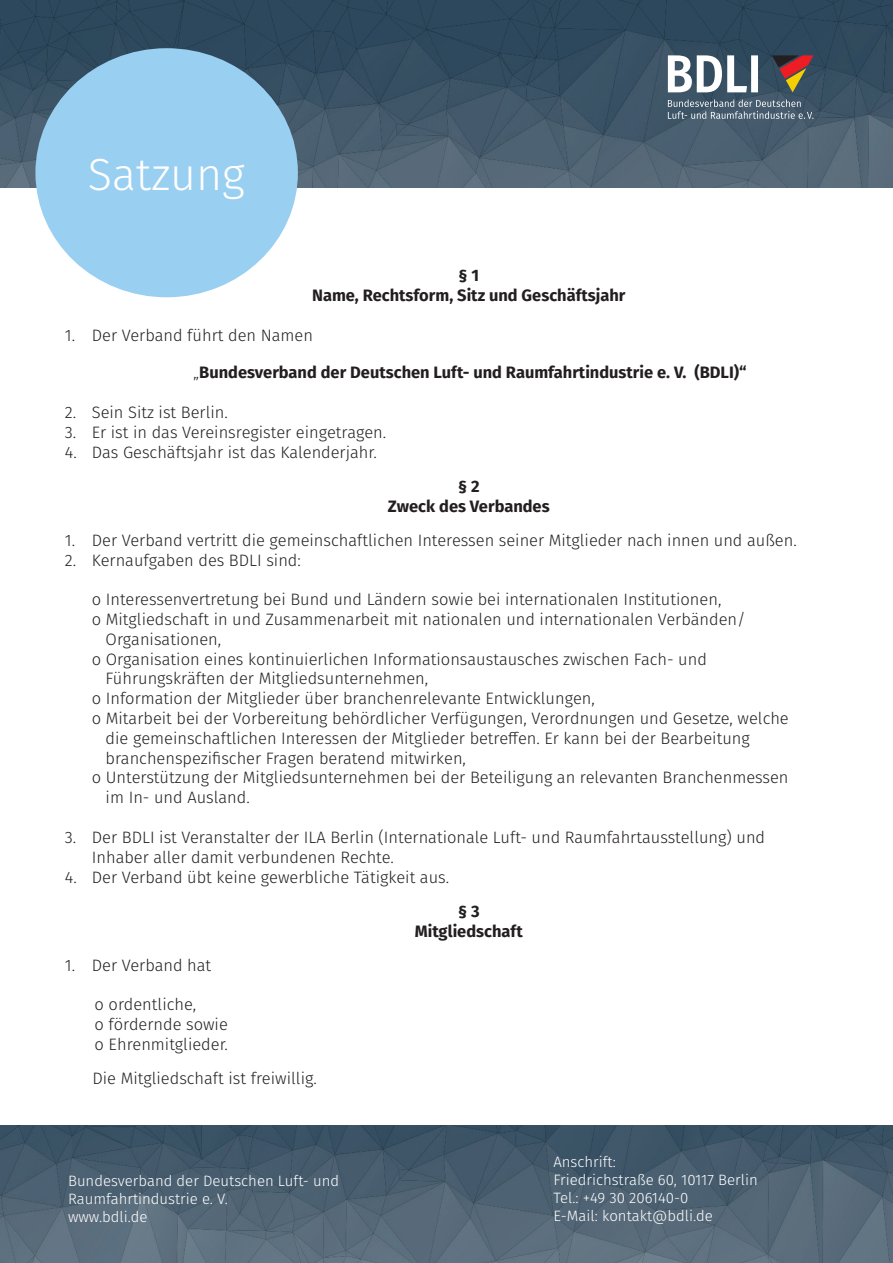
<style>
.page{position:relative;width:893px;height:1263px;background:#fff}
.page>*{position:absolute;margin:0;border:0;box-sizing:border-box;transform-origin:0 0}
.t1{font:300 45px "Fira Sans";color:#fff}
.t2{font:300 16.5px/19.8px "Fira Sans";color:#231f20}
.t3{font:700 16.5px/19.8px "Fira Sans";color:#231f20;text-align:center}
.t4{font:300 15px/18px "Fira Sans";color:#fff}
.s1{font-weight:300}
</style>
<div class="page">
<img style="left:0;top:1125px;width:893px;height:138px">
<img style="left:0;top:0;width:893px;height:187px">
<svg style="left:668px;top:55px;width:90px;height:37px"></svg>
<svg style="left:772px;top:55px;width:41px;height:37px;background:#724b40"></svg>
<svg style="left:668px;top:99px;width:145px;height:20px;background:#627583"></svg>
<div style="left:35px;top:48px;width:263px;height:250px;background:#99cff0;border-radius:50%"></div>
<h1 class="t1" style="left:88px;top:142px;width:159px">Satzung</h1>
<p class="t3" style="left:312px;top:264px;width:315px">§ 1<br>Name, Rechtsform, Sitz und Geschäftsjahr</p>
<p class="t2" style="left:65px;top:325px;width:250px">1. Der Verband führt den Namen</p>
<p class="t3" style="left:193px;top:362px;width:555px"><span class="s1">„</span>Bundesverband der Deutschen Luft- und Raumfahrtindustrie e. V. (BDLI)“</p>
<p class="t2" style="left:65px;top:402px;width:165px">2. Sein Sitz ist Berlin.</p>
<p class="t2" style="left:65px;top:422px;width:323px">3. Er ist in das Vereinsregister eingetragen.</p>
<p class="t2" style="left:65px;top:442px;width:313px">4. Das Geschäftsjahr ist das Kalenderjahr.</p>
<p class="t3" style="left:388px;top:475px;width:163px">§ 2<br>Zweck des Verbandes</p>
<p class="t2" style="left:65px;top:530px;width:733px">1. Der Verband vertritt die gemeinschaftlichen Interessen seiner Mitglieder nach innen und außen.</p>
<p class="t2" style="left:65px;top:550px;width:238px">2. Kernaufgaben des BDLI sind:</p>
<p class="t2" style="left:92px;top:589px;width:631px">o Interessenvertretung bei Bund und Ländern sowie bei internationalen Institutionen,</p>
<p class="t2" style="left:92px;top:609px;width:655px">o Mitgliedschaft in und Zusammenarbeit mit nationalen und internationalen Verbänden/</p>
<p class="t2" style="left:106px;top:629px;width:117px">Organisationen,</p>
<p class="t2" style="left:92px;top:649px;width:617px">o Organisation eines kontinuierlichen Informationsaustausches zwischen Fach- und</p>
<p class="t2" style="left:106px;top:669px;width:324px">Führungskräften der Mitgliedsunternehmen,</p>
<p class="t2" style="left:92px;top:688px;width:505px">o Information der Mitglieder über branchenrelevante Entwicklungen,</p>
<p class="t2" style="left:92px;top:708px;width:698px">o Mitarbeit bei der Vorbereitung behördlicher Verfügungen, Verordnungen und Gesetze, welche</p>
<p class="t2" style="left:106px;top:728px;width:646px">die gemeinschaftlichen Interessen der Mitglieder betreffen. Er kann bei der Bearbeitung</p>
<p class="t2" style="left:106px;top:748px;width:362px">branchenspezifischer Fragen beratend mitwirken,</p>
<p class="t2" style="left:92px;top:768px;width:698px">o Unterstützung der Mitgliedsunternehmen bei der Beteiligung an relevanten Branchenmessen</p>
<p class="t2" style="left:106px;top:787px;width:146px">im In- und Ausland.</p>
<p class="t2" style="left:92px;top:827px;width:675px;text-indent:-27px">3. Der BDLI ist Veranstalter der ILA Berlin (Internationale Luft- und Raumfahrtausstellung) und<br>Inhaber aller damit verbundenen Rechte.</p>
<p class="t2" style="left:65px;top:867px;width:386px">4. Der Verband übt keine gewerbliche Tätigkeit aus.</p>
<p class="t3" style="left:415px;top:900px;width:109px">§ 3<br>Mitgliedschaft</p>
<p class="t2" style="left:65px;top:955px;width:148px">1. Der Verband hat</p>
<p class="t2" style="left:95px;top:994px;width:135px">o ordentliche,<br>o fördernde sowie o Ehrenmitglieder.</p>
<p class="t2" style="left:92px;top:1068px;width:226px">Die Mitgliedschaft ist freiwillig.</p>
<p class="t4" style="left:68px;top:1171px;width:273px">Bundesverband der Deutschen Luft- und<br>Raumfahrtindustrie e. V.<br>www.bdli.de</p>
<p class="t4" style="left:553px;top:1153px;width:206px">Anschrift:<br>Friedrichstraße 60, 10117 Berlin<br>Tel.: +49 30 206140-0<br>E-Mail: kontakt@bdli.de</p>
</div>
